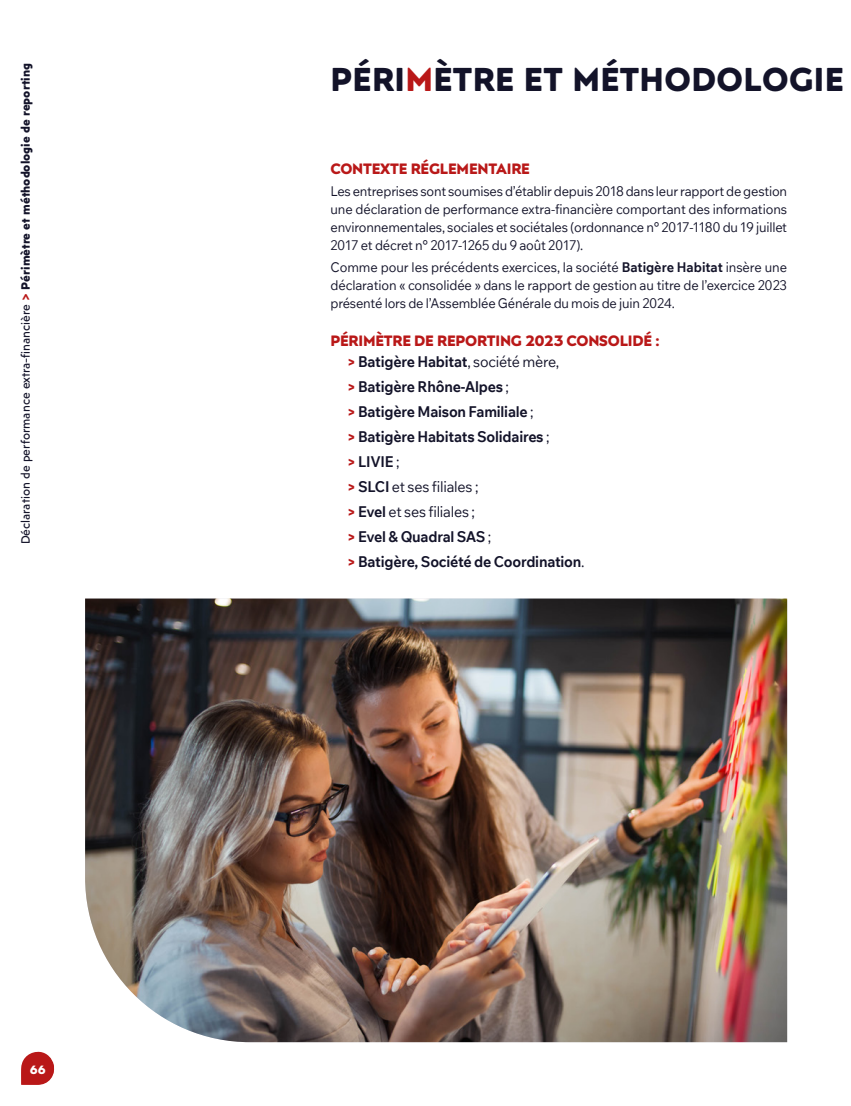
<style>
.page{position:relative;width:851px;height:1106px;background:#fff}
.page>*{position:absolute;margin:0;border:0;box-sizing:border-box;transform-origin:0 0}
.t1{font:700 33px "Posterama Text";letter-spacing:.01em;color:#131329}
.t2{font:700 15px/25px "Wix Madefor Text";letter-spacing:-.015em;color:#131329;scale:.95 1}
.t3{font:700 15px "Posterama Text";letter-spacing:-.015em;color:#b91818}
.t4{font:13.5px/18px "Wix Madefor Text";letter-spacing:-.015em;color:#131329;text-align:justify;scale:.95 1}
.t5{font:12px "Posterama Text";color:#131329}
.t6{font:700 12px "Posterama Text";color:#fff}
.s1{font-weight:700;color:#b91818}
.s2{font-weight:700}
.s3{color:#b91818}
.s4{font-weight:800;font-size:13.5px;color:#b91818}
.s5{font-weight:400}
</style>
<div class="page">
<img style="left:85px;top:598px;width:702px;height:444px">
<svg style="left:21px;top:1051px;width:34px;height:33px"></svg>
<p class="t5" style="left:18px;top:544px;width:482px;rotate:-90deg">Déclaration de performance extra-financière <span class="s1">&gt;</span> <span class="s2">Périmètre et méthodologie de reporting</span></p>
<p class="t6" style="left:30px;top:1061px;width:17px">66</p>
<h1 class="t1" style="left:330px;top:56px;width:515px">PÉRI<span class="s3">M</span>ÈTRE ET MÉTHODOLOGIE</h1>
<p class="t3" style="left:330px;top:158px;width:201px">CONTEXTE RÉGLEMENTAIRE</p>
<p class="t4" style="left:330px;top:181px;width:482px">Les entreprises sont soumises d’établir depuis 2018 dans leur rapport de gestion une déclaration de performance extra-financière comportant des informations environnementales, sociales et sociétales (ordonnance n° 2017-1180 du 19 juillet 2017 et décret n° 2017-1265 du 9 août 2017).</p>
<p class="t4" style="left:330px;top:257px;width:482px">Comme pour les précédents exercices, la société <span class="s2">Batigère Habitat</span> insère une déclaration « consolidée » dans le rapport de gestion au titre de l’exercice 2023 présenté lors de l’Assemblée Générale du mois de juin 2024.</p>
<p class="t3" style="left:330px;top:330px;width:330px">PÉRIMÈTRE DE REPORTING 2023 CONSOLIDÉ :</p>
<p class="t2" style="left:347px;top:348px;width:251px"><span class="s4">&gt;</span> Batigère Habitat<span class="s5">, société mère,<br></span><span class="s4">&gt;</span> Batigère Rhône-Alpes <span class="s5">;<br></span><span class="s4">&gt;</span> Batigère Maison Familiale <span class="s5">;<br></span><span class="s4">&gt;</span> Batigère Habitats Solidaires <span class="s5">;<br></span><span class="s4">&gt;</span> LIVIE <span class="s5">;<br></span><span class="s4">&gt;</span> SLCI <span class="s5">et ses filiales ;<br></span><span class="s4">&gt;</span> Evel <span class="s5">et ses filiales ;<br></span><span class="s4">&gt;</span> Evel &amp; Quadral SAS <span class="s5">;<br></span><span class="s4">&gt;</span> Batigère, Société de Coordination<span class="s5">.</span></p>
</div>
